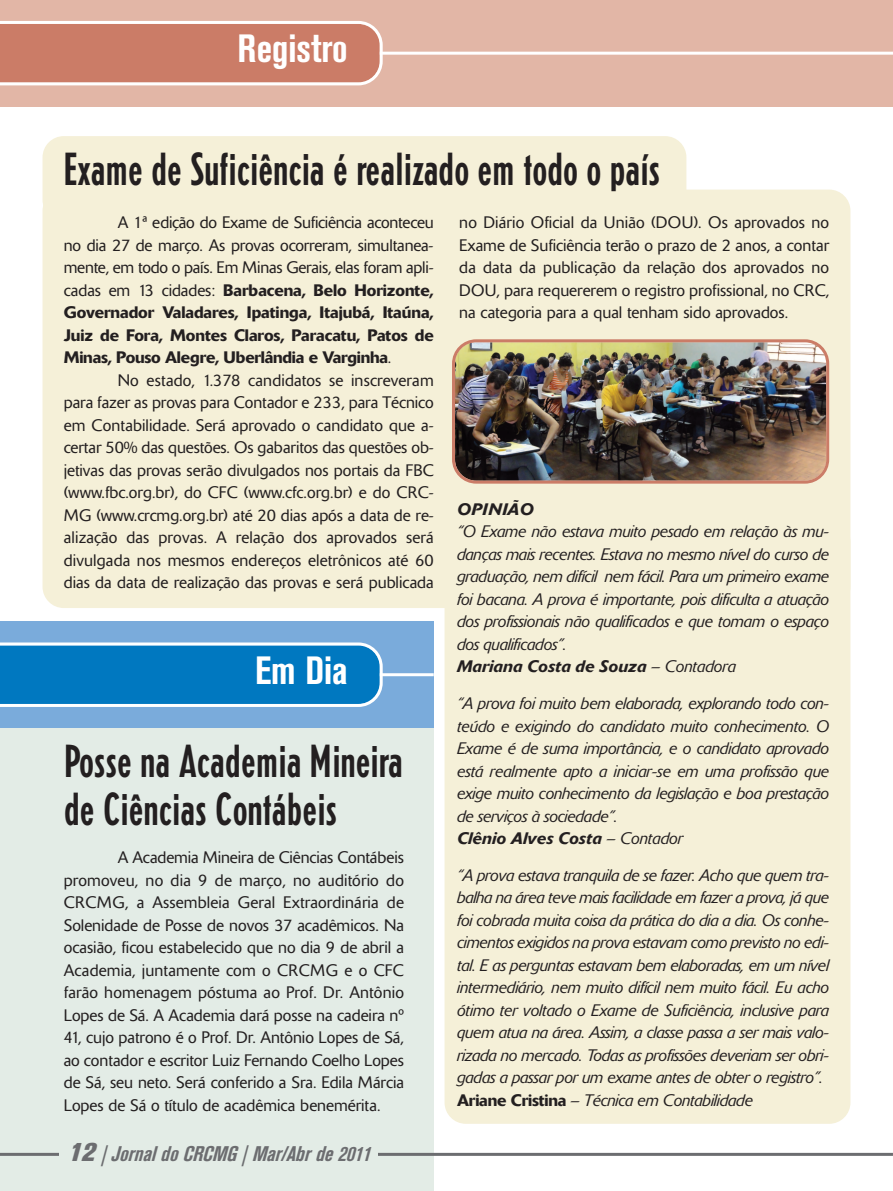
<style>
.page{position:relative;width:893px;height:1191px;background:#fff}
.page>*{position:absolute;margin:0;border:0;box-sizing:border-box;transform-origin:0 0}
.t1{font:500 condensed 45px/48px "AT Erbar";color:#231f20}
.t2{font:700 condensed 39px "Akzidenz Grotesk BE";color:#fff}
.t3{font:21px "FT100 IT";color:#6c6d70}
.t4{font:300 16.5px/22.5px "Delta";color:#231f20;text-align:justify}
.t5{font:italic 300 16.5px/22.5px "Delta";letter-spacing:-.01em;color:#231f20}
.t6{font:italic 500 16.5px "Delta";letter-spacing:.02em;color:#231f20}
.s1{font-weight:500}
.s2{font-family:"FT100 EXBDIT";font-size:25.5px}
.s3{font-weight:500;font-style:normal}
</style>
<div class="page">
<div style="left:0;top:625px;width:434px;height:566px;background:#e3ece6"></div>
<div style="left:43px;top:190px;width:807px;height:418px;background:#f5f0d8;border-radius:21px"></div>
<div style="left:43px;top:136px;width:643px;height:85px;background:#f5f0d8;border-radius:21px"></div>
<hr style="left:0;top:1152px;width:893px;height:3px;background:#6c6d70">
<div style="left:60px;top:1140px;width:318px;height:38px;background:#e3ece6"></div>
<div style="left:0;top:0;width:893px;height:106px;background:#e2b6a6"></div>
<hr style="left:0;top:52px;width:893px;height:3px;background:#fff">
<svg style="left:0;top:21px;width:383px;height:64px;background:#d08875"></svg>
<div style="left:0;top:621px;width:434px;height:107px;background:#7aabdb"></div>
<hr style="left:0;top:673px;width:434px;height:3px;background:#fff">
<svg style="left:0;top:642px;width:383px;height:65px;background:#1b86c6"></svg>
<div style="left:445px;top:521px;width:405px;height:602px;background:#f5f0d8;border-radius:21px"></div>
<img style="left:452px;top:339px;width:377px;height:144px">
<h2 class="t2" style="left:238px;top:35px;width:112px">Registro</h2>
<h1 class="t1" style="left:64px;top:148px;width:598px">Exame de Suficiência é realizado em todo o país</h1>
<p class="t4" style="left:64px;top:213px;width:371px;text-indent:54px">A 1ª edição do Exame de Suficiência aconteceu no dia 27 de março. As provas ocorreram, simultanea&shy;mente, em todo o país. Em Minas Gerais, elas foram apli&shy;cadas em 13 cidades: <span class="s1">Barbacena, Belo Horizonte, Governador Valadares, Ipatinga, Itajubá, Itaúna, Juiz de Fora, Montes Claros, Paracatu, Patos de Minas, Pouso Alegre, Uberlândia e Varginha</span>.</p>
<p class="t4" style="left:64px;top:370px;width:371px;text-indent:54px">No estado, 1.378 candidatos se inscreveram para fazer as provas para Contador e 233, para Técnico em Contabilidade. Será aprovado o candidato que a&shy;certar 50% das questões. Os gabaritos das questões ob&shy;jetivas das provas serão divulgados nos portais da FBC (www.fbc.org.br), do CFC (www.cfc.org.br) e do CRC-MG (www.crcmg.org.br) até 20 dias após a data de re&shy;alização das provas. A relação dos aprovados será divulgada nos mesmos endereços eletrônicos até 60 dias da data de realização das provas e será publicada</p>
<h2 class="t2" style="left:255px;top:656px;width:94px">Em Dia</h2>
<h1 class="t1" style="left:64px;top:740px;width:340px">Posse na Academia Mineira de Ciências Contábeis</h1>
<p class="t4" style="left:64px;top:848px;width:342px;text-indent:54px">A Academia Mineira de Ciências Contábeis promoveu, no dia 9 de março, no auditório do CRCMG, a Assembleia Geral Extraordinária de Solenidade de Posse de novos 37 acadêmicos. Na ocasião, ficou estabelecido que no dia 9 de abril a Academia, juntamente com o CRCMG e o CFC farão homenagem póstuma ao Prof. Dr. Antônio Lopes de Sá. A Academia dará posse na cadeira nº 41, cujo patrono é o Prof. Dr. Antônio Lopes de Sá, ao contador e escritor Luiz Fernando Coelho Lopes de Sá, seu neto. Será conferido a Sra. Edila Márcia Lopes de Sá o título de acadêmica benemérita.</p>
<p class="t3" style="left:67px;top:1145px;width:305px"><span class="s2">12</span> | Jornal do CRCMG | Mar/Abr de 2011</p>
<p class="t4" style="left:459px;top:213px;width:371px">no Diário Oficial da União (DOU). Os aprovados no Exame de Suficiência terão o prazo de 2 anos, a contar da data da publicação da relação dos aprovados no DOU, para requererem o registro profissional, no CRC, na categoria para a qual tenham sido aprovados.</p>
<p class="t6" style="left:457px;top:503px;width:78px">OPINIÃO</p>
<p class="t5" style="left:457px;top:522px;width:374px">“O Exame não estava muito pesado em relação às mu&shy;danças mais recentes. Estava no mesmo nível do curso de graduação, nem difícil nem fácil. Para um primeiro exame foi bacana. A prova é importante, pois dificulta a atuação dos profissionais não qualificados e que tomam o espaço dos qualificados”.<br><span class="s1">Mariana Costa de Souza</span> – Contadora</p>
<p class="t5" style="left:457px;top:694px;width:374px">“A prova foi muito bem elaborada, explorando todo con&shy;teúdo e exigindo do candidato muito conhecimento. O Exame é de suma importância, e o candidato aprovado está realmente apto a iniciar-se em uma profissão que exige muito conhecimento da legislação e boa prestação de serviços à sociedade”.<br><span class="s1">Clênio Alves Costa</span> – Contador</p>
<p class="t5" style="left:457px;top:865px;width:374px">“A prova estava tranquila de se fazer. Acho que quem tra&shy;balha na área teve mais facilidade em fazer a prova, já que foi cobrada muita coisa da prática do dia a dia. Os conhe&shy;cimentos exigidos na prova estavam como previsto no edi&shy;tal. E as perguntas estavam bem elaboradas, em um nível intermediário, nem muito difícil nem muito fácil. Eu acho ótimo ter voltado o Exame de Suficiência, inclusive para quem atua na área. Assim, a classe passa a ser mais valo&shy;rizada no mercado. Todas as profissões deveriam ser obri&shy;gadas a passar por um exame antes de obter o registro”.<br><span class="s3">Ariane Cristina</span> – Técnica em Contabilidade</p>
</div>
